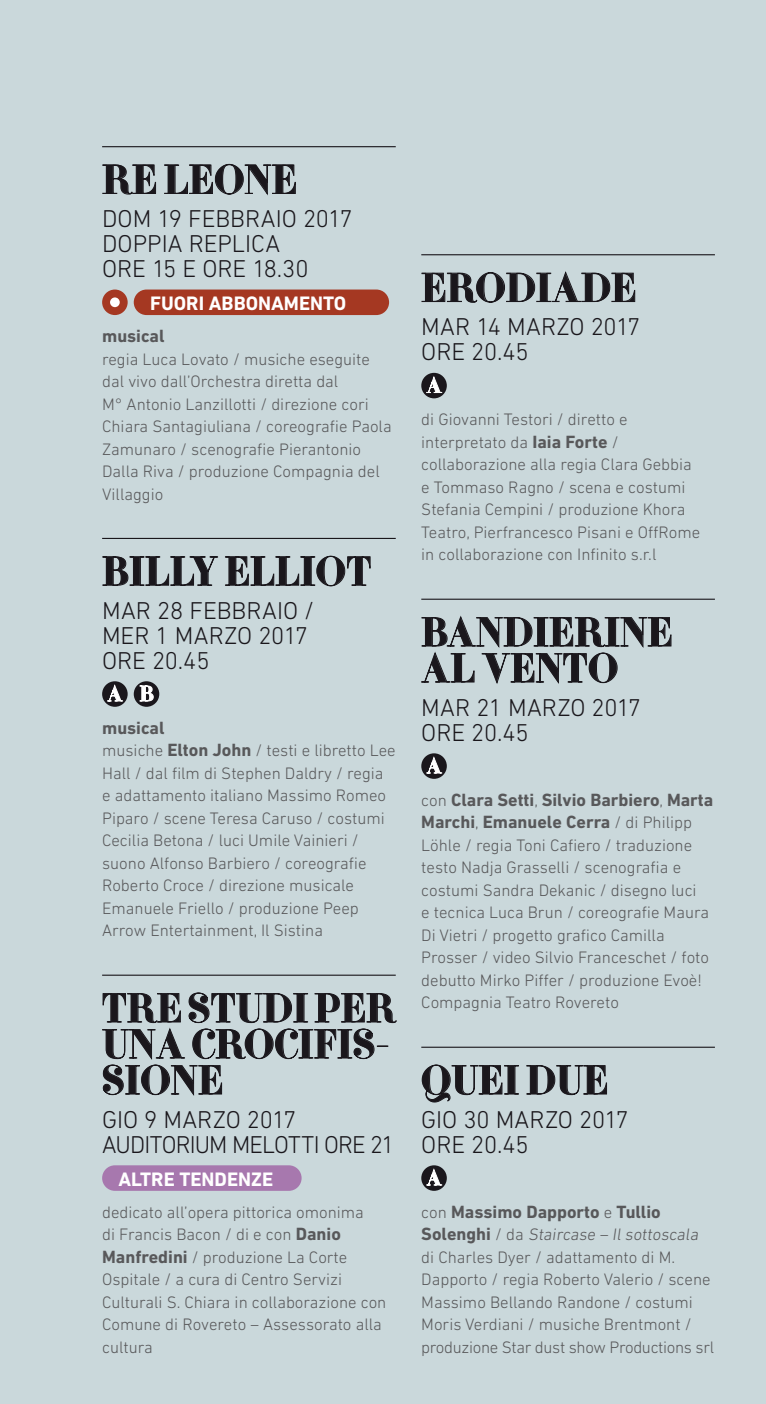
<style>
.page{position:relative;width:766px;height:1404px;background:#fff}
.page>*{position:absolute;margin:0;border:0;box-sizing:border-box;transform-origin:0 0}
.t1{font:800 40.5px/36px "F Bella";letter-spacing:.01em;color:#1a171c}
.t2{font:300 24.75px/24.8px "DIN Next LT Pro";letter-spacing:-.005em;color:#1a171c}
.t3{font:300 24.75px/24.8px "DIN Next LT Pro";letter-spacing:-.03em;color:#1a171c}
.t4{font:700 19.8px "DIN Next LT Pro";color:#fff}
.t5{font:700 18px/22.5px "DIN Next LT Pro";color:#58585a}
.t6{font:300 16.88px/22.5px "DIN Next LT Pro";color:#58585a}
.s1{font-weight:700;font-size:18px}
.s2{font-weight:300;font-size:16.88px}
</style>
<div class="page">
<div style="left:0;top:0;width:765px;height:1403px;background:#cad8db"></div>
<hr style="left:102px;top:146px;width:293px;height:1px;background:#1a171c">
<hr style="left:102px;top:538px;width:293px;height:1px;background:#1a171c">
<hr style="left:102px;top:974px;width:293px;height:1px;background:#1a171c">
<svg style="left:102px;top:164px;width:54px;height:31px"></svg>
<svg style="left:164px;top:164px;width:132px;height:32px"></svg>
<div style="left:102px;top:289px;width:26px;height:26px;background:#a53822;border-radius:50%"></div>
<div style="left:110px;top:297px;width:10px;height:10px;background:#fff;border-radius:50%"></div>
<div style="left:134px;top:289px;width:255px;height:26px;background:#a53822;border-radius:13px"></div>
<svg style="left:102px;top:556px;width:116px;height:30px"></svg>
<svg style="left:225px;top:555px;width:145px;height:31px"></svg>
<svg style="left:102px;top:681px;width:26px;height:25px"></svg>
<svg style="left:107px;top:685px;width:16px;height:16px"></svg>
<div style="left:134px;top:681px;width:25px;height:25px;background:#1a171c;border-radius:50%"></div>
<svg style="left:140px;top:685px;width:13px;height:16px"></svg>
<svg style="left:102px;top:992px;width:295px;height:104px"></svg>
<div style="left:102px;top:1165px;width:199px;height:25px;background:#a778ae;border-radius:13px"></div>
<hr style="left:421px;top:254px;width:293px;height:1px;background:#1a171c">
<hr style="left:421px;top:598px;width:293px;height:1px;background:#1a171c">
<hr style="left:421px;top:1046px;width:293px;height:1px;background:#1a171c">
<svg style="left:421px;top:271px;width:214px;height:32px"></svg>
<div style="left:421px;top:373px;width:25px;height:25px;background:#1a171c;border-radius:50%"></div>
<svg style="left:426px;top:376px;width:16px;height:17px"></svg>
<svg style="left:421px;top:615px;width:250px;height:69px"></svg>
<svg style="left:421px;top:753px;width:25px;height:25px"></svg>
<svg style="left:426px;top:757px;width:16px;height:16px"></svg>
<svg style="left:421px;top:1064px;width:98px;height:38px"></svg>
<svg style="left:526px;top:1065px;width:81px;height:30px"></svg>
<svg style="left:421px;top:1165px;width:25px;height:25px"></svg>
<svg style="left:426px;top:1168px;width:16px;height:17px"></svg>
<h1 class="t1" style="left:102px;top:161px;width:196px">RE LEONE</h1>
<h2 class="t2" style="left:102px;top:206px;width:252px">DOM 19 FEBBRAIO 2017<br>DOPPIA REPLICA<br>ORE 15 E ORE 18.30</h2>
<p class="t4" style="left:150px;top:291px;width:198px">FUORI ABBONAMENTO</p>
<p class="t5" style="left:102px;top:324px;width:64px">musical</p>
<p class="t6" style="left:102px;top:347px;width:291px">regia Luca Lovato / musiche eseguite dal vivo dall’Orchestra diretta dal<br>M° Antonio Lanzillotti / direzione cori Chiara Santagiuliana / coreografie Paola Zamunaro / scenografie Pierantonio Dalla Riva / produzione Compagnia del Villaggio</p>
<h1 class="t1" style="left:102px;top:553px;width:270px">BILLY ELLIOT</h1>
<h2 class="t2" style="left:102px;top:598px;width:214px">MAR 28 FEBBRAIO /<br>MER 1 MARZO 2017<br>ORE 20.45</h2>
<p class="t5" style="left:102px;top:716px;width:64px">musical</p>
<p class="t6" style="left:102px;top:739px;width:295px">musiche <span class="s1">Elton John</span> / testi e libretto Lee Hall / dal film di Stephen Daldry / regia e adattamento italiano Massimo Romeo Piparo / scene Teresa Caruso / costumi Cecilia Betona / luci Umile Vainieri / suono Alfonso Barbiero / coreografie Roberto Croce / direzione musicale Emanuele Friello / produzione Peep Arrow Entertainment, Il Sistina</p>
<h1 class="t1" style="left:102px;top:989px;width:295px">TRE STUDI PER<br>UNA CROCIFIS-<br>SIONE</h1>
<h2 class="t3" style="left:102px;top:1106px;width:294px">GIO 9 MARZO 2017<br>AUDITORIUM MELOTTI ORE 21</h2>
<p class="t4" style="left:118px;top:1166px;width:156px">ALTRE TENDENZE</p>
<p class="t6" style="left:102px;top:1200px;width:286px">dedicato all’opera pittorica omonima<br>di Francis Bacon / di e con <span class="s1">Danio<br>Manfredini</span> / produzione La Corte<br>Ospitale / a cura di Centro Servizi<br>Culturali S. Chiara in collaborazione con<br>Comune di Rovereto – Assessorato alla cultura</p>
<h1 class="t1" style="left:421px;top:269px;width:216px">ERODIADE</h1>
<h2 class="t2" style="left:421px;top:314px;width:220px">MAR 14 MARZO 2017<br>ORE 20.45</h2>
<p class="t6" style="left:421px;top:408px;width:280px">di Giovanni Testori / diretto e interpretato da <span class="s1">Iaia Forte</span> / collaborazione alla regia Clara Gebbia e Tommaso Ragno / scena e costumi Stefania Cempini / produzione Khora Teatro, Pierfrancesco Pisani e OffRome in collaborazione con Infinito s.r.l</p>
<h1 class="t1" style="left:421px;top:614px;width:252px">BANDIERINE<br>AL VENTO</h1>
<h2 class="t2" style="left:421px;top:694px;width:221px">MAR 21 MARZO 2017<br>ORE 20.45</h2>
<p class="t5" style="left:421px;top:788px;width:293px"><span class="s2">con</span> Clara Setti<span class="s2">,</span> Silvio Barbiero<span class="s2">,</span> Marta<br>Marchi<span class="s2">,</span> Emanuele Cerra <span class="s2">/ di Philipp</span></p>
<p class="t6" style="left:421px;top:833px;width:289px">Löhle / regia Toni Cafiero / traduzione testo Nadja Grasselli / scenografia e costumi Sandra Dekanic / disegno luci e tecnica Luca Brun / coreografie Maura Di Vietri / progetto grafico Camilla Prosser / video Silvio Franceschet / foto debutto Mirko Piffer / produzione Evoè!<br>Compagnia Teatro Rovereto</p>
<h1 class="t1" style="left:421px;top:1061px;width:188px">QUEI DUE</h1>
<h2 class="t2" style="left:421px;top:1106px;width:209px">GIO 30 MARZO 2017<br>ORE 20.45</h2>
<p class="t5" style="left:421px;top:1200px;width:241px"><span class="s2">con</span> Massimo Dapporto <span class="s2">e</span> Tullio</p>
<p class="t6" style="left:421px;top:1222px;width:294px"><span class="s1">So le n g h i</span> / d a Staircase – Il sottoscala di Charles Dyer / adattamento di M.<br>Dapporto / regia Roberto Valerio / scene Massimo Bellando Randone / costumi Moris Verdiani / musiche Brentmont / produzione Star dust show Productions srl</p>
</div>
